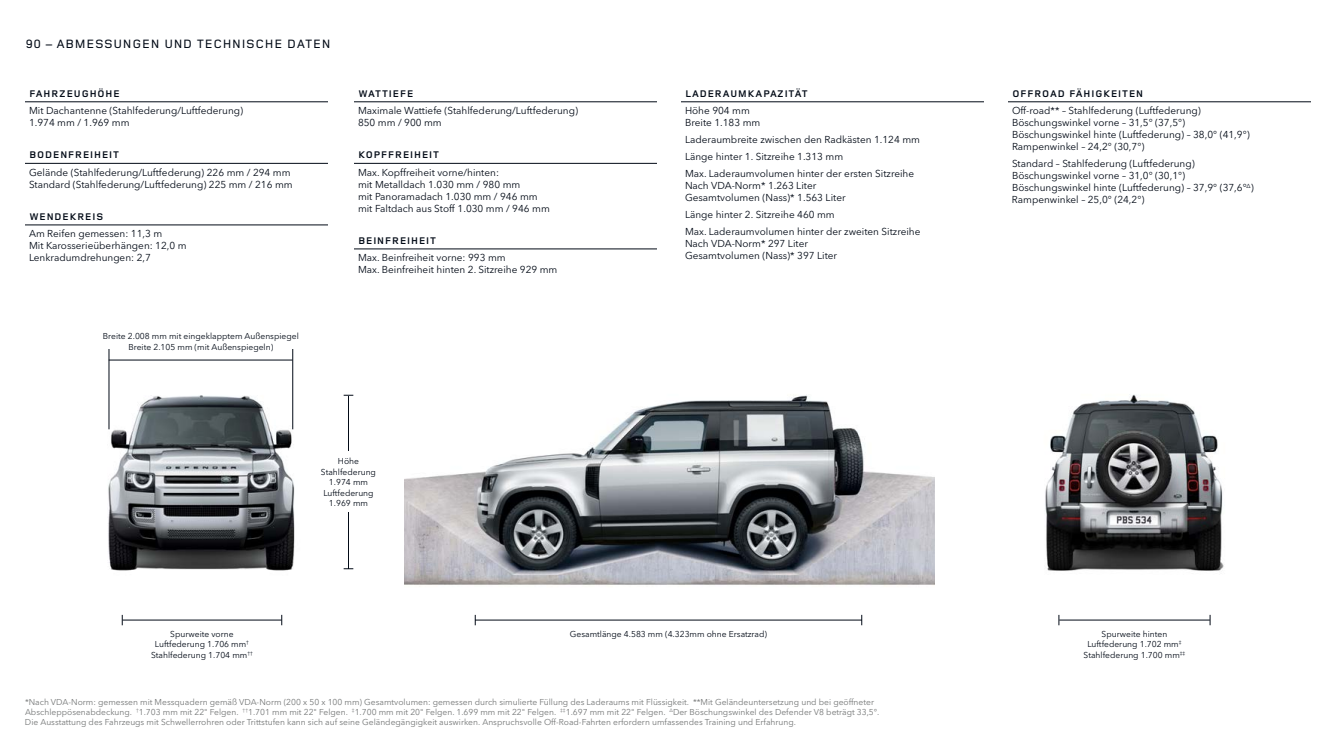
<style>
.page{position:relative;width:1334px;height:750px;background:#fff}
.page>*{position:absolute;margin:0;border:0;box-sizing:border-box;transform-origin:0 0}
.t1{font:500 12.5px "Land Rover Wide";color:#020a16}
.t2{font:10px/12px "Avenir Next W1 G";color:#020a16}
.t3{font:700 10px "Land Rover Wide";letter-spacing:.025em;color:#020a16}
.t4{font:8.5px/10px "Avenir Next W1 G";color:#757777}
.t5{font:8.5px/10.5px "Avenir Next W1 G";color:#020a16;text-align:center}
</style>
<div class="page">
<img style="left:108px;top:385px;width:187px;height:186px">
<img style="left:1045px;top:394px;width:179px;height:177px">
<img style="left:404px;top:395px;width:531px;height:191px">
<hr style="left:123px;top:620px;width:159px;height:1px;background:#020a16">
<hr style="left:1059px;top:620px;width:151px;height:1px;background:#020a16">
<hr style="left:475px;top:620px;width:387px;height:1px;background:#020a16">
<hr style="left:348px;top:396px;width:1px;height:173px;background:#020a16">
<hr style="left:109px;top:360px;width:184px;height:1px;background:#020a16">
<hr style="left:292px;top:349px;width:1px;height:80px;background:#020a16">
<hr style="left:109px;top:349px;width:1px;height:80px;background:#020a16">
<hr style="left:25px;top:102px;width:303px;height:1px;background:#020a16">
<hr style="left:25px;top:163px;width:303px;height:1px;background:#020a16">
<hr style="left:25px;top:225px;width:303px;height:1px;background:#020a16">
<hr style="left:681px;top:102px;width:303px;height:1px;background:#020a16">
<hr style="left:354px;top:163px;width:303px;height:1px;background:#020a16">
<hr style="left:354px;top:249px;width:303px;height:1px;background:#020a16">
<hr style="left:354px;top:102px;width:303px;height:1px;background:#020a16">
<hr style="left:1008px;top:102px;width:303px;height:1px;background:#020a16">
<div style="left:313px;top:452px;width:71px;height:60px;background:#fff"></div>
<p class="t1" style="left:25px;top:36px;width:307px">90 – ABMESSUNGEN UND TECHNISCHE DATEN</p>
<p class="t3" style="left:29px;top:87px;width:93px">FAHRZEUGHÖHE</p>
<p class="t2" style="left:29px;top:104px;width:216px">Mit Dachantenne (Stahlfederung/Luftfederung)<br>1.974 mm / 1.969 mm</p>
<p class="t3" style="left:29px;top:148px;width:92px">BODENFREIHEIT</p>
<p class="t2" style="left:29px;top:166px;width:265px">Gelände (Stahlfederung/Luftfederung) 226 mm / 294 mm<br>Standard (Stahlfederung/Luftfederung) 225 mm / 216 mm</p>
<p class="t3" style="left:29px;top:210px;width:76px">WENDEKREIS</p>
<p class="t2" style="left:29px;top:227px;width:159px">Am Reifen gemessen: 11,3 m<br>Mit Karosserieüberhängen: 12,0 m<br>Lenkradumdrehungen: 2,7</p>
<p class="t5" style="left:103px;top:330px;width:197px">Breite 2.008 mm mit eingeklapptem Außenspiegel<br>Breite 2.105 mm (mit Außenspiegeln)</p>
<p class="t3" style="left:358px;top:87px;width:57px">WATTIEFE</p>
<p class="t2" style="left:358px;top:104px;width:222px">Maximale Wattiefe (Stahlfederung/Luftfederung)<br>850 mm / 900 mm</p>
<p class="t3" style="left:358px;top:148px;width:83px">KOPFFREIHEIT</p>
<p class="t2" style="left:358px;top:166px;width:193px">Max. Kopffreiheit vorne/hinten:<br>mit Metalldach 1.030 mm / 980 mm<br>mit Panoramadach 1.030 mm / 946 mm mit Faltdach aus Stoff 1.030 mm / 946 mm</p>
<p class="t3" style="left:358px;top:234px;width:80px">BEINFREIHEIT</p>
<p class="t2" style="left:358px;top:251px;width:201px">Max. Beinfreiheit vorne: 993 mm<br>Max. Beinfreiheit hinten 2. Sitzreihe 929 mm</p>
<p class="t5" style="left:321px;top:455px;width:57px">Höhe<br>Stahlfederung<br>1.974 mm<br>Luftfederung<br>1.969 mm</p>
<p class="t3" style="left:685px;top:87px;width:125px">LADERAUMKAPAZITÄT</p>
<p class="t2" style="left:685px;top:104px;width:77px">Höhe 904 mm<br>Breite 1.183 mm</p>
<p class="t2" style="left:685px;top:130px;width:237px;line-height:17px">Laderaumbreite zwischen den Radkästen 1.124 mm<br>Länge hinter 1. Sitzreihe 1.313 mm<br>Max. Laderaumvolumen hinter der ersten Sitzreihe</p>
<p class="t2" style="left:685px;top:179px;width:162px">Nach VDA-Norm* 1.263 Liter<br>Gesamtvolumen (Nass)* 1.563 Liter</p>
<p class="t2" style="left:685px;top:205px;width:237px;line-height:17px">Länge hinter 2. Sitzreihe 460 mm<br>Max. Laderaumvolumen hinter der zweiten Sitzreihe</p>
<p class="t2" style="left:685px;top:237px;width:154px">Nach VDA-Norm* 297 Liter<br>Gesamtvolumen (Nass)* 397 Liter</p>
<p class="t3" style="left:1012px;top:87px;width:133px">OFFROAD FÄHIGKEITEN</p>
<p class="t2" style="left:1012px;top:104px;width:239px">Off-road** – Stahlfederung (Luftfederung)<br>Böschungswinkel vorne – 31,5° (37,5°)<br>Böschungswinkel hinte (Luftfederung) – 38,0° (41,9°)<br>Rampenwinkel – 24,2° (30,7°)</p>
<p class="t2" style="left:1012px;top:157px;width:243px">Standard – Stahlfederung (Luftfederung)<br>Böschungswinkel vorne – 31,0° (30,1°)<br>Böschungswinkel hinte (Luftfederung) – 37,9° (37,6°<sup>∆</sup>)<br>Rampenwinkel – 25,0° (24,2°)</p>
<p class="t5" style="left:170px;top:628px;width:65px">Spurweite vorne</p>
<p class="t5" style="left:570px;top:628px;width:199px">Gesamtlänge 4.583 mm (4.323mm ohne Ersatzrad)</p>
<p class="t5" style="left:151px;top:638px;width:103px">Luftfederung 1.706 mm<sup>†<br></sup>Stahlfederung 1.704 mm<sup>††</sup></p>
<p class="t5" style="left:1084px;top:628px;width:103px">Spurweite hinten<br>Luftfederung 1.702 mm<sup>‡<br></sup>Stahlfederung 1.700 mm<sup>‡‡</sup></p>
<p class="t4" style="left:25px;top:696px;width:856px">*Nach VDA-Norm: gemessen mit Messquadern gemäß VDA-Norm (200 x 50 x 100 mm) Gesamtvolumen: gemessen durch simulierte Füllung des Laderaums mit Flüssigkeit. **Mit Geländeuntersetzung und bei geöffneter<br>Abschleppösenabdeckung. <sup>†</sup>1.703 mm mit 22" Felgen. <sup>††</sup>1.701 mm mit 22" Felgen. <sup>‡</sup>1.700 mm mit 20" Felgen. 1.699 mm mit 22" Felgen. <sup>‡‡</sup>1.697 mm mit 22" Felgen. <sup>∆</sup>Der Böschungswinkel des Defender V8 beträgt 33,5°.<br>Die Ausstattung des Fahrzeugs mit Schwellerrohren oder Trittstufen kann sich auf seine Geländegängigkeit auswirken. Anspruchsvolle Off-Road-Fahrten erfordern umfassendes Training und Erfahrung.</p>
</div>
